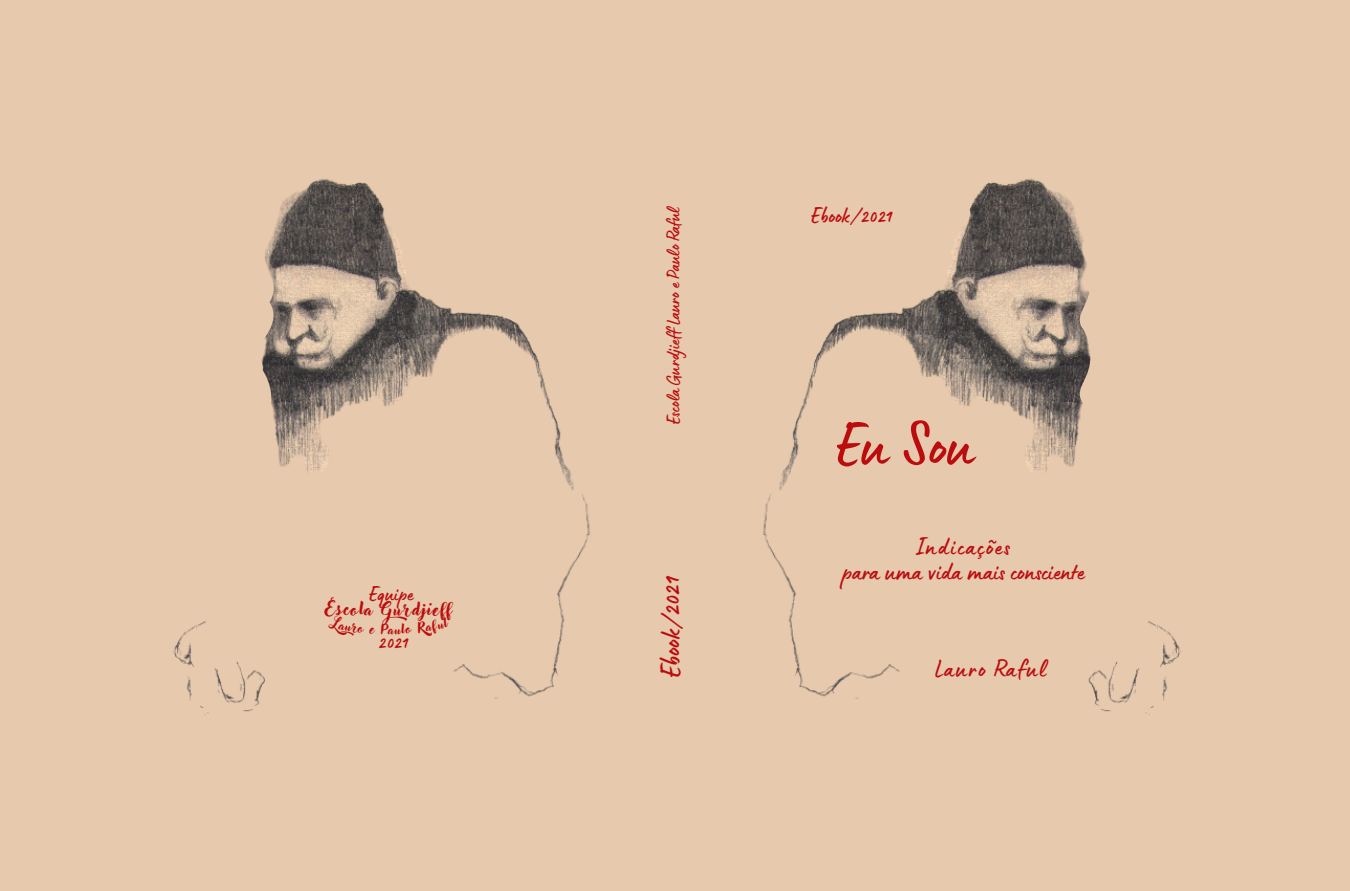
<style>
.page{position:relative;width:1350px;height:891px;background:#e7c9ad}
.page>*{position:absolute;margin:0;border:0;box-sizing:border-box;transform-origin:0 0}
.t1{font:63.2px "Lumios Marker";color:#bb0c0e}
.t2{font:28.88px "Lumios Marker";color:#bb0c0e}
.t3{font:25.76px "Lumios Marker";color:#bb0c0e}
.t4{font:25.76px "Lumios Marker";letter-spacing:.07em;color:#bb0c0e}
.t5{font:23.16px "Lumios Marker";color:#bb0c0e}
.t6{font:21.68px "Lumios Marker";color:#bb0c0e}
.t7{font:19.32px "Lumios Marker";color:#bb0c0e}
.t8{font:17.96px "Adlery Pro Swash";letter-spacing:.075em;color:#bb0c0e}
.t9{font:13.48px "Adlery Pro Swash";color:#bb0c0e}
</style>
<div class="page">
<img style="left:173px;top:179px;width:417px;height:536px">
<div style="left:228px;top:179px;width:45px;height:46px;background:#e7c9ad;border-radius:50%"></div>
<div style="left:373px;top:697px;width:46px;height:46px;background:#e7c9ad;border-radius:50%"></div>
<svg style="left:173px;top:219px;width:129px;height:259px"></svg>
<img style="left:763px;top:179px;width:418px;height:536px">
<div style="left:1090px;top:174px;width:46px;height:46px;background:#e7c9ad;border-radius:50%"></div>
<div style="left:1086px;top:405px;width:46px;height:46px;background:#e7c9ad;border-radius:50%"></div>
<svg style="left:1037px;top:214px;width:144px;height:226px"></svg>
<div style="left:931px;top:697px;width:46px;height:46px;background:#e7c9ad;border-radius:50%"></div>
<svg style="left:327px;top:614px;width:48px;height:22px"></svg>
<svg style="left:381px;top:623px;width:8px;height:11px"></svg>
<svg style="left:395px;top:616px;width:54px;height:22px"></svg>
<p class="t6" style="left:369px;top:587px;width:46px">Equipe</p>
<p class="t6" style="left:379px;top:634px;width:31px">2021</p>
<p class="t8" style="left:325px;top:601px;width:129px">Escola Gurdjieff</p>
<p class="t9" style="left:388px;top:623px;width:7px">a</p>
<p class="t7" style="left:667px;top:424px;width:218px;rotate:-90deg">Escola Gurdjieff Lauro e Paulo Raful</p>
<p class="t2" style="left:662px;top:677px;width:103px;rotate:-90deg">Ebook/2021</p>
<p class="t5" style="left:812px;top:208px;width:83px">Ebook/2021</p>
<p class="t1" style="left:837px;top:425px;width:138px">Eu Sou</p>
<p class="t4" style="left:915px;top:538px;width:97px">Indicações</p>
<p class="t3" style="left:842px;top:563px;width:244px">para uma vida mais consciente</p>
<p class="t4" style="left:935px;top:660px;width:113px">Lauro Raful</p>
</div>
